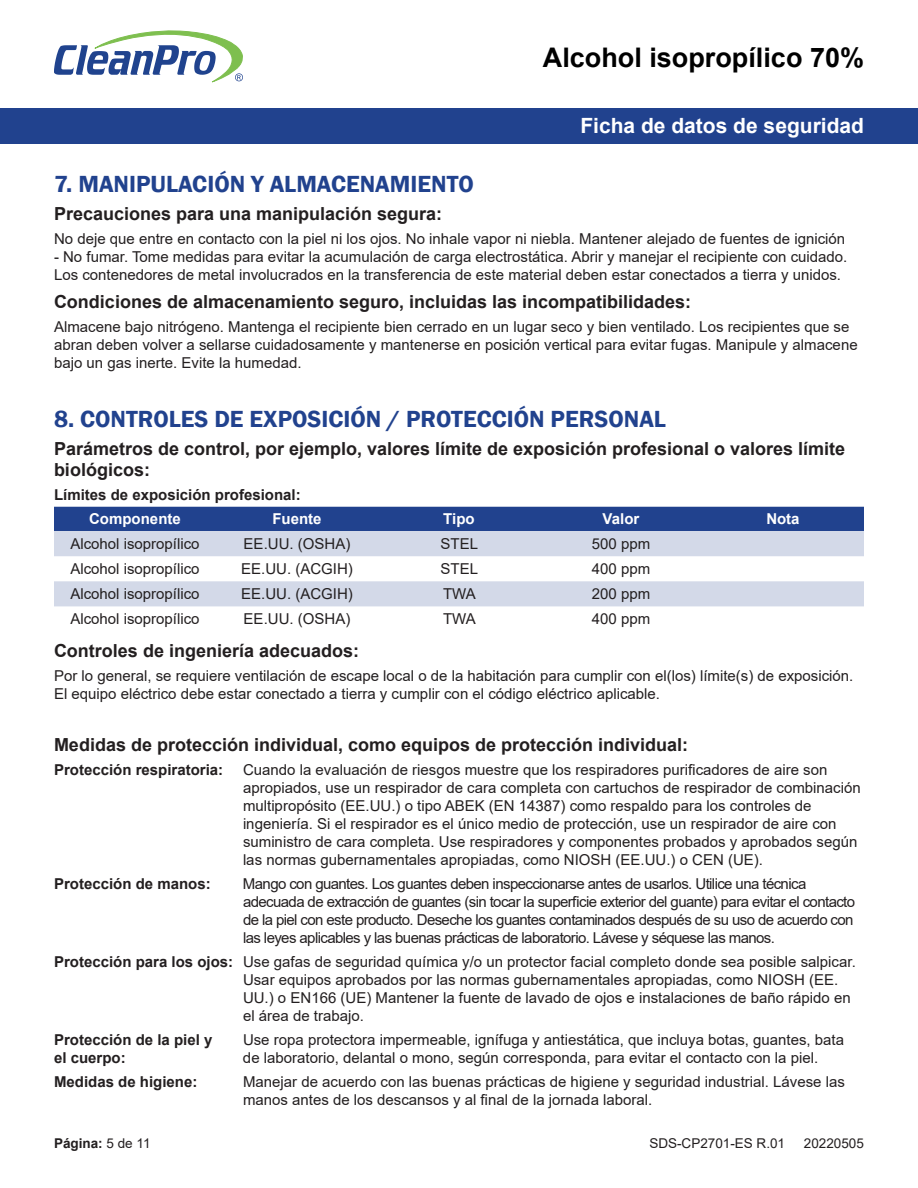
<style>
.page{position:relative;width:918px;height:1188px;background:#fff}
.page>*{position:absolute;margin:0;border:0;box-sizing:border-box;transform-origin:0 0}
.t1{font:700 27px "Arial";color:#000}
.CleanPro_Heading{font:600 24px "Franklin Gothic";color:#21428e}
.t2{font:700 21px "Arial";color:#fff}
.CleanPro_Subheading{font:700 18px/21.6px "Arial";color:#231f20}
.CleanPro_Paragraph_S{font:15px/18px "Arial";color:#231f20}
.CleanPro_Paragraph_S-2{font:15px/18px "Arial";letter-spacing:-.04em;color:#231f20}
.CleanPro_Table_Cell{font:15px "Arial";color:#231f20}
.CleanPro_Paragraph_S-3{font:700 15px "Arial";color:#231f20}
.CleanPro_Table_Heade{font:700 15px "Arial";color:#fff}
.t3{font:13.5px "Arial";color:#231f20}
.t4{font:700 13.5px "Arial";color:#231f20}
.s1{font-weight:700}
.s2{font-weight:400}
</style>
<div class="page">
<div style="left:0;top:108px;width:918px;height:36px;background:#21428e"></div>
<svg style="left:54px;top:31px;width:189px;height:51px"></svg>
<div style="left:54px;top:507px;width:810px;height:24px;background:#21428e"></div>
<svg style="left:54px;top:531px;width:810px;height:75px;fill:#d3d9e8"></svg>
<h1 class="t1" style="left:543px;top:38px;width:323px">Alcohol isopropílico 70%</h1>
<h3 class="t2" style="left:580px;top:111px;width:285px">Ficha de datos de seguridad</h3>
<p class="CleanPro_Heading" style="left:54px;top:170px;width:421px">7. MANIPULACIÓN Y ALMACENAMIENTO</p>
<p class="CleanPro_Subheading" style="left:54px;top:203px;width:390px">Precauciones para una manipulación segura:</p>
<p class="CleanPro_Paragraph_S" style="left:54px;top:230px;width:793px">No deje que entre en contacto con la piel ni los ojos. No inhale vapor ni niebla. Mantener alejado de fuentes de ignición</p>
<p class="CleanPro_Paragraph_S" style="left:54px;top:248px;width:795px">- No fumar. Tome medidas para evitar la acumulación de carga electrostática. Abrir y manejar el recipiente con cuidado.<br>Los contenedores de metal involucrados en la transferencia de este material deben estar conectados a tierra y unidos.</p>
<p class="CleanPro_Subheading" style="left:54px;top:291px;width:639px">Condiciones de almacenamiento seguro, incluidas las incompatibilidades:</p>
<p class="CleanPro_Paragraph_S" style="left:54px;top:317px;width:805px">Almacene bajo nitrógeno. Mantenga el recipiente bien cerrado en un lugar seco y bien ventilado. Los recipientes que se abran deben volver a sellarse cuidadosamente y mantenerse en posición vertical para evitar fugas. Manipule y almacene bajo un gas inerte. Evite la humedad.</p>
<p class="CleanPro_Heading" style="left:54px;top:404px;width:614px">8. CONTROLES DE EXPOSICIÓN / PROTECCIÓN PERSONAL</p>
<p class="CleanPro_Subheading" style="left:54px;top:438px;width:793px">Parámetros de control, por ejemplo, valores límite de exposición profesional o valores límite biológicos:</p>
<p class="CleanPro_Paragraph_S-3" style="left:54px;top:484px;width:248px">Límites de exposición profesional:</p>
<p class="CleanPro_Table_Heade" style="left:89px;top:509px;width:93px">Componente</p>
<p class="CleanPro_Table_Heade" style="left:272px;top:509px;width:51px">Fuente</p>
<p class="CleanPro_Table_Heade" style="left:443px;top:509px;width:33px">Tipo</p>
<p class="CleanPro_Table_Heade" style="left:603px;top:509px;width:38px">Valor</p>
<p class="CleanPro_Table_Heade" style="left:766px;top:509px;width:35px">Nota</p>
<p class="CleanPro_Table_Cell" style="left:70px;top:534px;width:131px">Alcohol isopropílico</p>
<p class="CleanPro_Table_Cell" style="left:244px;top:534px;width:108px">EE.UU. (OSHA)</p>
<p class="CleanPro_Table_Cell" style="left:441px;top:534px;width:39px">STEL</p>
<p class="CleanPro_Table_Cell" style="left:592px;top:534px;width:60px">500 ppm</p>
<p class="CleanPro_Table_Cell" style="left:70px;top:559px;width:131px">Alcohol isopropílico</p>
<p class="CleanPro_Table_Cell" style="left:241px;top:559px;width:113px">EE.UU. (ACGIH)</p>
<p class="CleanPro_Table_Cell" style="left:441px;top:559px;width:39px">STEL</p>
<p class="CleanPro_Table_Cell" style="left:592px;top:559px;width:60px">400 ppm</p>
<p class="CleanPro_Table_Cell" style="left:70px;top:584px;width:131px">Alcohol isopropílico</p>
<p class="CleanPro_Table_Cell" style="left:241px;top:584px;width:113px">EE.UU. (ACGIH)</p>
<p class="CleanPro_Table_Cell" style="left:443px;top:584px;width:34px">TWA</p>
<p class="CleanPro_Table_Cell" style="left:592px;top:584px;width:60px">200 ppm</p>
<p class="CleanPro_Table_Cell" style="left:70px;top:609px;width:131px">Alcohol isopropílico</p>
<p class="CleanPro_Table_Cell" style="left:244px;top:609px;width:108px">EE.UU. (OSHA)</p>
<p class="CleanPro_Table_Cell" style="left:443px;top:609px;width:34px">TWA</p>
<p class="CleanPro_Table_Cell" style="left:592px;top:609px;width:60px">400 ppm</p>
<p class="CleanPro_Subheading" style="left:54px;top:641px;width:307px">Controles de ingeniería adecuados:</p>
<p class="CleanPro_Paragraph_S" style="left:54px;top:667px;width:801px">Por lo general, se requiere ventilación de escape local o de la habitación para cumplir con el(los) límite(s) de exposición.<br>El equipo eléctrico debe estar conectado a tierra y cumplir con el código eléctrico aplicable.</p>
<p class="CleanPro_Subheading" style="left:54px;top:734px;width:636px">Medidas de protección individual, como equipos de protección individual:</p>
<p class="CleanPro_Paragraph_S-3" style="left:54px;top:759px;width:171px">Protección respiratoria:</p>
<p class="CleanPro_Paragraph_S" style="left:243px;top:761px;width:619px">Cuando la evaluación de riesgos muestre que los respiradores purificadores de aire son apropiados, use un respirador de cara completa con cartuchos de respirador de combinación multipropósito (EE.UU.) o tipo ABEK (EN 14387) como respaldo para los controles de ingeniería. Si el respirador es el único medio de protección, use un respirador de aire con suministro de cara completa. Use respiradores y componentes probados y aprobados según las normas gubernamentales apropiadas, como NIOSH (EE.UU.) o CEN (UE).</p>
<p class="CleanPro_Paragraph_S-3" style="left:54px;top:873px;width:158px">Protección de manos:</p>
<p class="CleanPro_Paragraph_S-2" style="left:243px;top:875px;width:614px">Mango con guantes. Los guantes deben inspeccionarse antes de usarlos. Utilice una técnica adecuada de extracción de guantes (sin tocar la superficie exterior del guante) para evitar el contacto de la piel con este producto. Deseche los guantes contaminados después de su uso de acuerdo con las leyes aplicables y las buenas prácticas de laboratorio. Lávese y séquese las manos.</p>
<p class="CleanPro_Paragraph_S" style="left:243px;top:953px;width:614px;text-indent:-189px"><span class="s1">Protección para los ojos:</span> Use gafas de seguridad química y/o un protector facial completo donde sea posible salpicar.<br>Usar equipos aprobados por las normas gubernamentales apropiadas, como NIOSH (EE.<br>UU.) o EN166 (UE) Mantener la fuente de lavado de ojos e instalaciones de baño rápido en el área de trabajo.</p>
<p class="CleanPro_Paragraph_S-3" style="left:54px;top:1029px;width:160px">Protección de la piel y</p>
<p class="CleanPro_Paragraph_S" style="left:243px;top:1031px;width:603px">Use ropa protectora impermeable, ignífuga y antiestática, que incluya botas, guantes, bata</p>
<p class="CleanPro_Paragraph_S-3" style="left:54px;top:1047px;width:73px">el cuerpo:</p>
<p class="CleanPro_Paragraph_S" style="left:243px;top:1049px;width:577px">de laboratorio, delantal o mono, según corresponda, para evitar el contacto con la piel.</p>
<p class="CleanPro_Paragraph_S-3" style="left:54px;top:1071px;width:145px">Medidas de higiene:</p>
<p class="CleanPro_Paragraph_S" style="left:243px;top:1073px;width:603px">Manejar de acuerdo con las buenas prácticas de higiene y seguridad industrial. Lávese las manos antes de los descansos y al final de la jornada laboral.</p>
<p class="t4" style="left:54px;top:1133px;width:98px">Página: <span class="s2">5 de 11</span></p>
<p class="t3" style="left:649px;top:1134px;width:137px">SDS-CP2701-ES R.01</p>
<p class="t3" style="left:804px;top:1134px;width:62px">20220505</p>
</div>
